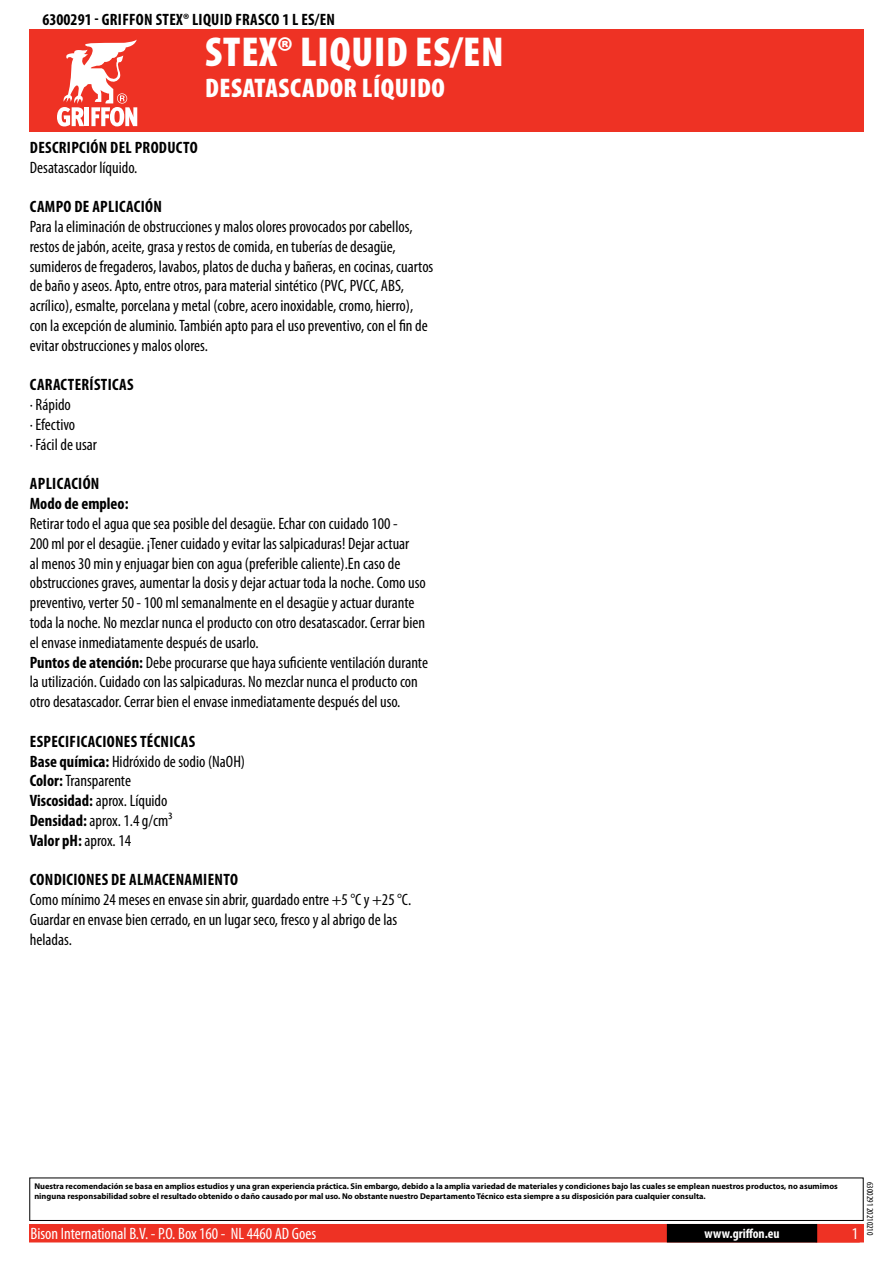
<style>
.page{position:relative;width:893px;height:1263px;background:#fff}
.page>*{position:absolute;margin:0;border:0;box-sizing:border-box;transform-origin:0 0}
.t1{font:900 condensed 42px "Myriad Pro";letter-spacing:.02em;color:#fff}
.t2{font:900 condensed 27px "Myriad Pro";letter-spacing:.02em;color:#fff}
.t3{font:condensed 16.5px/19.8px "Myriad Pro";color:#000}
.t4{font:700 condensed 16.5px/19.8px "Myriad Pro";letter-spacing:.02em;color:#000}
.t5{font:condensed 16.5px "Myriad Pro";color:#fff}
.t6{font:700 condensed 13.5px "Myriad Pro";color:#fff}
.t7{font:condensed 9px "Myriad Pro";color:#000}
.t8{font:700 8.4px/10.1px "Myriad Pro";color:#000}
.s1{font-weight:700}
.s2{font-weight:400}
</style>
<div class="page">
<div style="left:30px;top:1225px;width:833px;height:17px;background:#ee3224"></div>
<div style="left:29px;top:1224px;width:835px;height:18px;border:2px solid #ee3224"></div>
<div style="left:816px;top:1224px;width:44px;height:18px;border:2px solid #ee3224"></div>
<div style="left:668px;top:1225px;width:148px;height:17px;background:#000"></div>
<div style="left:667px;top:1224px;width:150px;height:18px;border:2px solid #000"></div>
<div style="left:29px;top:1177px;width:835px;height:44px;border:1px solid #000"></div>
<div style="left:30px;top:30px;width:834px;height:102px;background:#ee3224"></div>
<svg style="left:57px;top:39px;width:80px;height:87px"></svg>
<p class="t4" style="left:43px;top:9px;width:285px">6300291 - GRIFFON STEX® LIQUID FRASCO 1 L ES/EN</p>
<h1 class="t1" style="left:205px;top:25px;width:300px">STEX® LIQUID ES/EN</h1>
<h2 class="t2" style="left:205px;top:70px;width:241px">DESATASCADOR LÍQUIDO</h2>
<p class="t4" style="left:30px;top:137px;width:169px">DESCRIPCIÓN DEL PRODUCTO</p>
<p class="t3" style="left:30px;top:157px;width:109px">Desatascador líquido.</p>
<p class="t4" style="left:30px;top:196px;width:134px">CAMPO DE APLICACIÓN</p>
<p class="t3" style="left:30px;top:216px;width:405px">Para la eliminación de obstrucciones y malos olores provocados por cabellos, restos de jabón, aceite, grasa y restos de comida, en tuberías de desagüe, sumideros de fregaderos, lavabos, platos de ducha y bañeras, en cocinas, cuartos de baño y aseos. Apto, entre otros, para material sintético (PVC, PVCC, ABS, acrílico), esmalte, porcelana y metal (cobre, acero inoxidable, cromo, hierro), con la excepción de aluminio. También apto para el uso preventivo, con el fin de evitar obstrucciones y malos olores.</p>
<p class="t4" style="left:30px;top:375px;width:104px">CARACTERÍSTICAS</p>
<p class="t3" style="left:30px;top:395px;width:69px">· Rápido<br>· Efectivo<br>· Fácil de usar</p>
<p class="t4" style="left:30px;top:474px;width:100px">APLICACIÓN<br>MODO DE EMPLEO:</p>
<p class="t3" style="left:30px;top:513px;width:400px">Retirar todo el agua que sea posible del desagüe. Echar con cuidado 100 -<br>200 ml por el desagüe. ¡Tener cuidado y evitar las salpicaduras! Dejar actuar<br>al menos 30 min y enjuagar bien con agua (preferible caliente).En caso de obstrucciones graves, aumentar la dosis y dejar actuar toda la noche. Como uso preventivo, verter 50 - 100 ml semanalmente en el desagüe y actuar durante toda la noche. No mezclar nunca el producto con otro desatascador. Cerrar bien el envase inmediatamente después de usarlo.<br><span class="s1">PUNTOS DE ATENCIÓN:</span> Debe procurarse que haya suficiente ventilación durante la utilización. Cuidado con las salpicaduras. No mezclar nunca el producto con otro desatascador. Cerrar bien el envase inmediatamente después del uso.</p>
<p class="t4" style="left:30px;top:731px;width:217px">ESPECIFICACIONES TÉCNICAS<br>BASE QUÍMICA: <span class="s2">Hidróxido de sodio (NaOH)<br></span>COLOR: <span class="s2">Transparente<br></span>VISCOSIDAD: <span class="s2">aprox. Líquido<br></span>DENSIDAD: <span class="s2">aprox. 1.4 g/cm³<br></span>VALOR PH: <span class="s2">aprox. 14</span></p>
<p class="t4" style="left:30px;top:870px;width:209px">CONDICIONES DE ALMACENAMIENTO</p>
<p class="t3" style="left:30px;top:890px;width:383px">Como mínimo 24 meses en envase sin abrir, guardado entre +5 °C y +25 °C.<br>Guardar en envase bien cerrado, en un lugar seco, fresco y al abrigo de las heladas.</p>
<p class="t8" style="left:34px;top:1181px;width:805px">Nuestra recomendación se basa en amplios estudios y una gran experiencia práctica. Sin embargo, debido a la amplia variedad de materiales y condiciones bajo las cuales se emplean nuestros productos, no asumimos ninguna responsabilidad sobre el resultado obtenido o daño causado por mal uso. No obstante nuestro Departamento Técnico esta siempre a su disposición para cualquier consulta.</p>
<p class="t5" style="left:31px;top:1224px;width:287px">Bison International B.V. - P.O. Box 160 - NL 4460 AD Goes</p>
<p class="t6" style="left:704px;top:1225px;width:77px">WWW.GRIFFON.EU</p>
<p class="t5" style="left:852px;top:1224px;width:8px">1</p>
<p class="t7" style="left:875px;top:1182px;width:55px;rotate:90deg">6300291 20210210</p>
</div>
